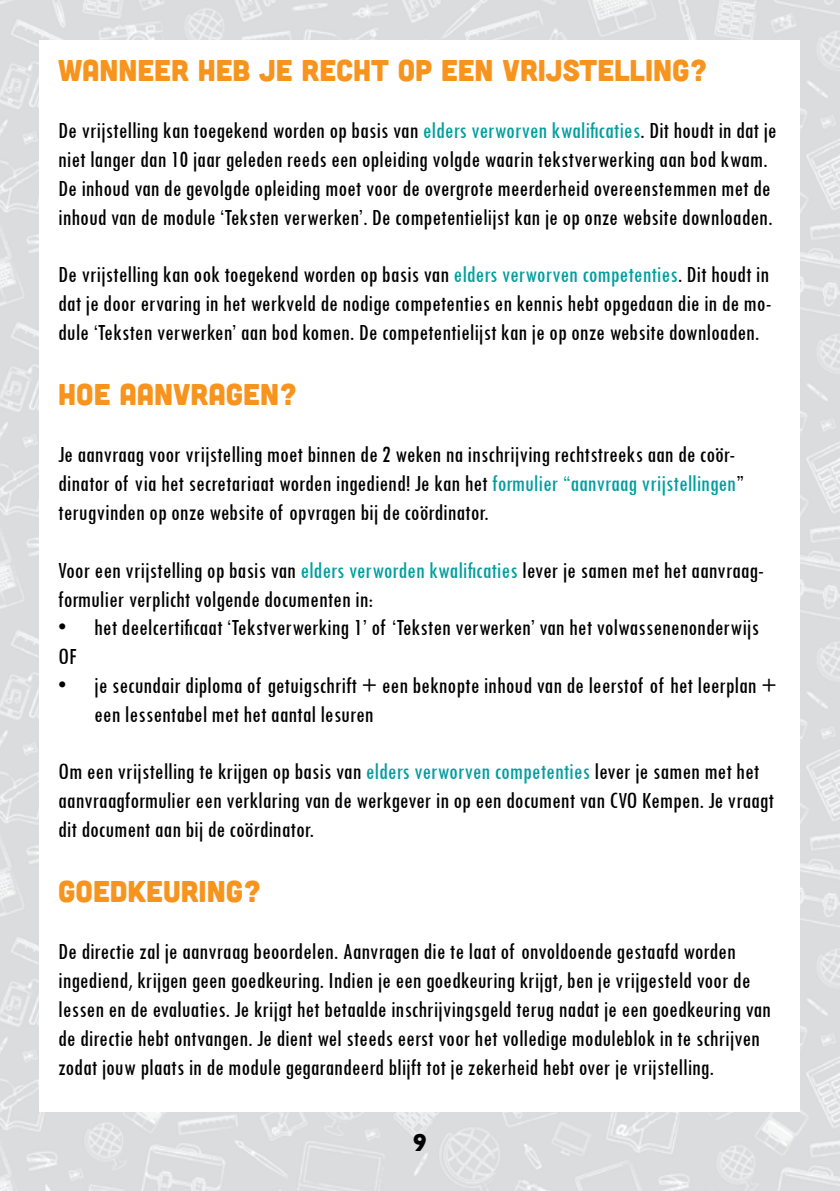
<style>
.page{position:relative;width:840px;height:1191px;background:#fff}
.page>*{position:absolute;margin:0;border:0;box-sizing:border-box;transform-origin:0 0}
.t1{font:30px "Cubano";color:#f7941e}
.t2{font:condensed 24px/28.8px "Tw Cen";color:#000}
.t3{font:24px "Cubano";color:#000}
.s1{color:#009e9d}
</style>
<div class="page">
<img style="left:0;top:0;width:839px;height:1191px">
<div style="left:40px;top:40px;width:759px;height:1071px;background:#fff"></div>
<p class="t1" style="left:58px;top:51px;width:650px">WANNEER HEB JE RECHT OP EEN VRIJSTELLING?</p>
<p class="t2" style="left:58px;top:116px;width:719px">De vrijstelling kan toegekend worden op basis van <span class="s1">elders verworven kwalificaties</span>. Dit houdt in dat je niet langer dan 10 jaar geleden reeds een opleiding volgde waarin tekstverwerking aan bod kwam.<br>De inhoud van de gevolgde opleiding moet voor de overgrote meerderheid overeenstemmen met de inhoud van de module ‘Teksten verwerken’. De competentielijst kan je op onze website downloaden.</p>
<p class="t2" style="left:58px;top:260px;width:714px;text-align:justify">De vrijstelling kan ook toegekend worden op basis van <span class="s1">elders verworven competenties</span>. Dit houdt in dat je door ervaring in het werkveld de nodige competenties en kennis hebt opgedaan die in de mo&shy;dule ‘Teksten verwerken’ aan bod komen. De competentielijst kan je op onze website downloaden.</p>
<p class="t1" style="left:58px;top:375px;width:240px">HOE AANVRAGEN?</p>
<p class="t2" style="left:58px;top:440px;width:686px">Je aanvraag voor vrijstelling moet binnen de 2 weken na inschrijving rechtstreeks aan de coör&shy;dinator of via het secretariaat worden ingediend! Je kan het <span class="s1">formulier “aanvraag vrijstellingen</span>” terugvinden op onze website of opvragen bij de coördinator.</p>
<p class="t2" style="left:58px;top:555px;width:706px">Voor een vrijstelling op basis van <span class="s1">elders verworden kwalificaties</span> lever je samen met het aanvraag&shy;formulier verplicht volgende documenten in:</p>
<p class="t2" style="left:58px;top:613px;width:702px">• het deelcertificaat ‘Tekstverwerking 1’ of ‘Teksten verwerken’ van het volwassenenonderwijs<br>OF</p>
<p class="t2" style="left:94px;top:670px;width:684px;text-indent:-36px">• je secundair diploma of getuigschrift + een beknopte inhoud van de leerstof of het leerplan + een lessentabel met het aantal lesuren</p>
<p class="t2" style="left:58px;top:757px;width:717px">Om een vrijstelling te krijgen op basis van <span class="s1">elders verworven competenties</span> lever je samen met het aanvraagformulier een verklaring van de werkgever in op een document van CVO Kempen. Je vraagt dit document aan bij de coördinator.</p>
<p class="t1" style="left:58px;top:872px;width:204px">GOEDKEURING?</p>
<p class="t2" style="left:58px;top:937px;width:714px">De directie zal je aanvraag beoordelen. Aanvragen die te laat of onvoldoende gestaafd worden ingediend, krijgen geen goedkeuring. Indien je een goedkeuring krijgt, ben je vrijgesteld voor de lessen en de evaluaties. Je krijgt het betaalde inschrijvingsgeld terug nadat je een goedkeuring van de directie hebt ontvangen. Je dient wel steeds eerst voor het volledige moduleblok in te schrijven zodat jouw plaats in de module gegarandeerd blijft tot je zekerheid hebt over je vrijstelling.</p>
<p class="t3" style="left:413px;top:1127px;width:15px">9</p>
</div>
